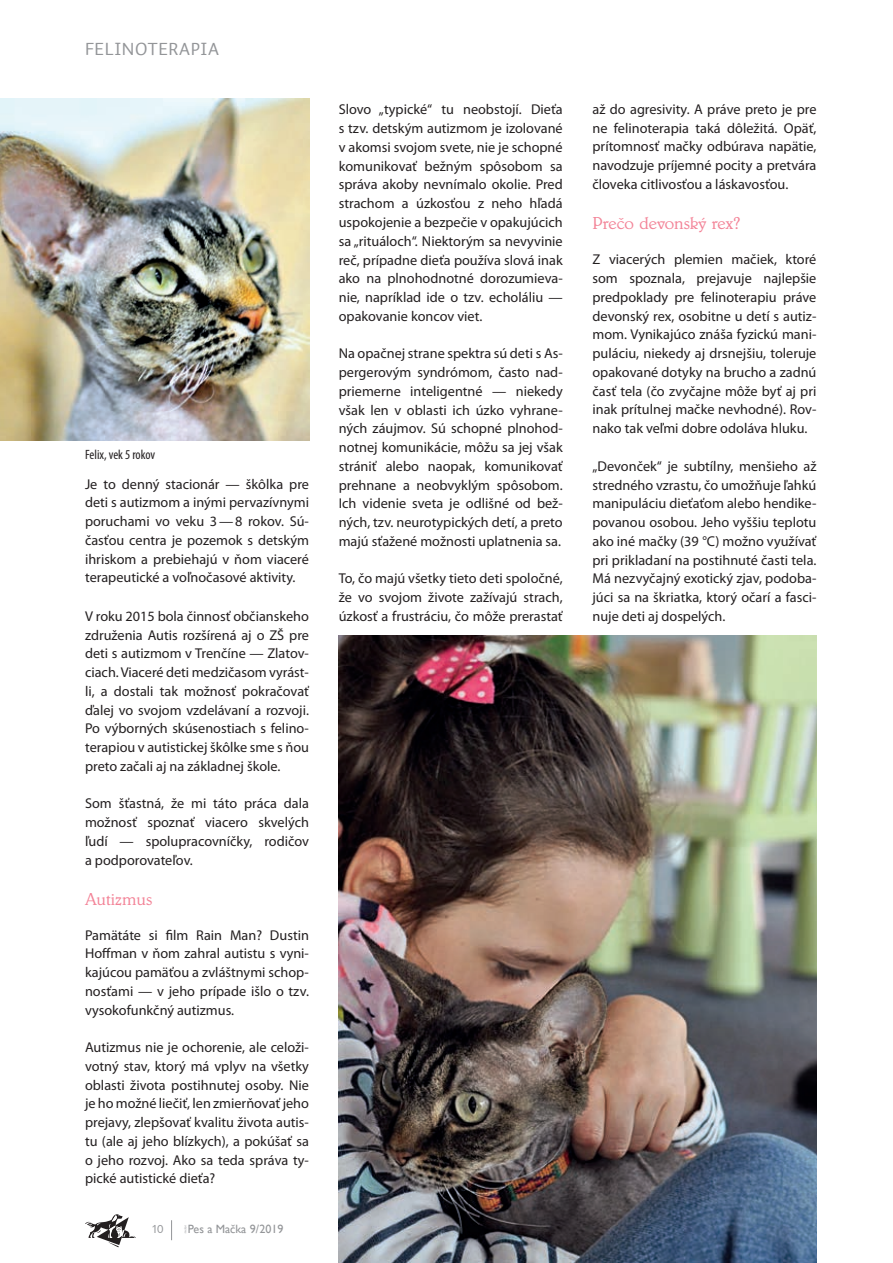
<style>
.page{position:relative;width:893px;height:1263px;background:#fff}
.page>*{position:absolute;margin:0;border:0;box-sizing:border-box;transform-origin:0 0}
.t1{font:300 18px "Belwe TOT";color:#f38397}
.t2{font:18px "Auto 1";letter-spacing:.03em;color:#939598}
.t3{font:14.25px/18.8px "Myriad Pro";color:#231f20;text-align:justify}
.t4{font:condensed 13.5px "Myriad Pro";letter-spacing:-.005em;color:#231f20}
.t5{font:12px "Gill Sans";color:#939598}
.t6{font:12px "Giltus TOT";color:#939598}
</style>
<div class="page">
<img style="left:0;top:98px;width:310px;height:343px">
<img style="left:339px;top:635px;width:478px;height:628px">
<svg style="left:85px;top:1214px;width:51px;height:33px"></svg>
<svg style="left:184px;top:1225px;width:2px;height:8px"></svg>
<svg style="left:171px;top:1220px;width:1px;height:20px"></svg>
<p class="t2" style="left:85px;top:37px;width:136px">FELINOTERAPIA</p>
<p class="t4" style="left:85px;top:447px;width:71px">Felix, vek 5 rokov</p>
<p class="t3" style="left:85px;top:474px;width:225px">Je to denný stacionár — škôlka pre deti s autizmom a inými pervazívnymi poruchami vo veku 3—8 rokov. Sú‑ časťou centra je pozemok s detským ihriskom a prebiehajú v ňom viaceré terapeutické a voľnočasové aktivity.</p>
<p class="t3" style="left:85px;top:606px;width:225px">V roku 2015 bola činnosť občianskeho združenia Autis rozšírená aj o ZŠ pre deti s autizmom v Trenčíne — Zlatov‑ ciach. Viaceré deti medzičasom vyrást‑ li, a dostali tak možnosť pokračovať ďalej vo svojom vzdelávaní a rozvoji.<br>Po výborných skúsenostiach s felino‑ terapiou v autistickej škôlke sme s ňou preto začali aj na základnej škole.</p>
<p class="t3" style="left:85px;top:794px;width:225px">Som šťastná, že mi táto práca dala možnosť spoznať viacero skvelých ľudí — spolupracovníčky, rodičov a podporovateľov.</p>
<p class="t1" style="left:85px;top:889px;width:69px">Autizmus</p>
<p class="t3" style="left:85px;top:925px;width:225px">Pamätáte si film Rain Man? Dustin Hoffman v ňom zahral autistu s vyni‑ kajúcou pamäťou a zvláštnymi schop‑ nosťami — v jeho prípade išlo o tzv. vysokofunkčný autizmus.</p>
<p class="t3" style="left:85px;top:1038px;width:225px">Autizmus nie je ochorenie, ale celoži‑ votný stav, ktorý má vplyv na všetky oblasti života postihnutej osoby. Nie je ho možné liečiť, len zmierňovať jeho prejavy, zlepšovať kvalitu života autis‑ tu (ale aj jeho blízkych), a pokúšať sa o jeho rozvoj. Ako sa teda správa ty‑ pické autistické dieťa?</p>
<p class="t6" style="left:151px;top:1222px;width:14px">10</p>
<p class="t5" style="left:188px;top:1222px;width:97px">Pes a Mačka 9/2019</p>
<p class="t3" style="left:339px;top:100px;width:225px">Slovo „typické“ tu neobstojí. Dieťa s tzv. detským autizmom je izolované v akomsi svojom svete, nie je schopné komunikovať bežným spôsobom sa správa akoby nevnímalo okolie. Pred strachom a úzkosťou z neho hľadá uspokojenie a bezpečie v opakujúcich sa „rituáloch“. Niektorým sa nevyvinie reč, prípadne dieťa používa slová inak ako na plnohodnotné dorozumieva‑ nie, napríklad ide o tzv. echoláliu — opakovanie koncov viet.</p>
<p class="t3" style="left:339px;top:344px;width:225px">Na opačnej strane spektra sú deti s As‑ pergerovým syndrómom, často nad‑ priemerne inteligentné — niekedy však len v oblasti ich úzko vyhrane‑ ných záujmov. Sú schopné plnohod‑ notnej komunikácie, môžu sa jej však strániť alebo naopak, komunikovať prehnane a neobvyklým spôsobom.<br>Ich videnie sveta je odlišné od bež‑ ných, tzv. neurotypických detí, a preto majú sťažené možnosti uplatnenia sa.</p>
<p class="t3" style="left:339px;top:569px;width:225px">To, čo majú všetky tieto deti spoločné, že vo svojom živote zažívajú strach, úzkosť a frustráciu, čo môže prerastať</p>
<p class="t3" style="left:592px;top:100px;width:225px">až do agresivity. A práve preto je pre ne felinoterapia taká dôležitá. Opäť, prítomnosť mačky odbúrava napätie, navodzuje príjemné pocity a pretvára človeka citlivosťou a láskavosťou.</p>
<p class="t1" style="left:592px;top:214px;width:150px">Prečo devonský rex?</p>
<p class="t3" style="left:592px;top:250px;width:225px">Z viacerých plemien mačiek, ktoré som spoznala, prejavuje najlepšie predpoklady pre felinoterapiu práve devonský rex, osobitne u detí s autiz‑ mom. Vynikajúco znáša fyzickú mani‑ puláciu, niekedy aj drsnejšiu, toleruje opakované dotyky na brucho a zadnú časť tela (čo zvyčajne môže byť aj pri inak prítulnej mačke nevhodné). Rov‑ nako tak veľmi dobre odoláva hluku.</p>
<p class="t3" style="left:592px;top:456px;width:225px">„Devonček“ je subtílny, menšieho až stredného vzrastu, čo umožňuje ľahkú manipuláciu dieťaťom alebo hendike‑ povanou osobou. Jeho vyššiu teplotu ako iné mačky (39 °C) možno využívať pri prikladaní na postihnuté časti tela.<br>Má nezvyčajný exotický zjav, podoba‑ júci sa na škriatka, ktorý očarí a fasci‑ nuje deti aj dospelých.</p>
</div>
